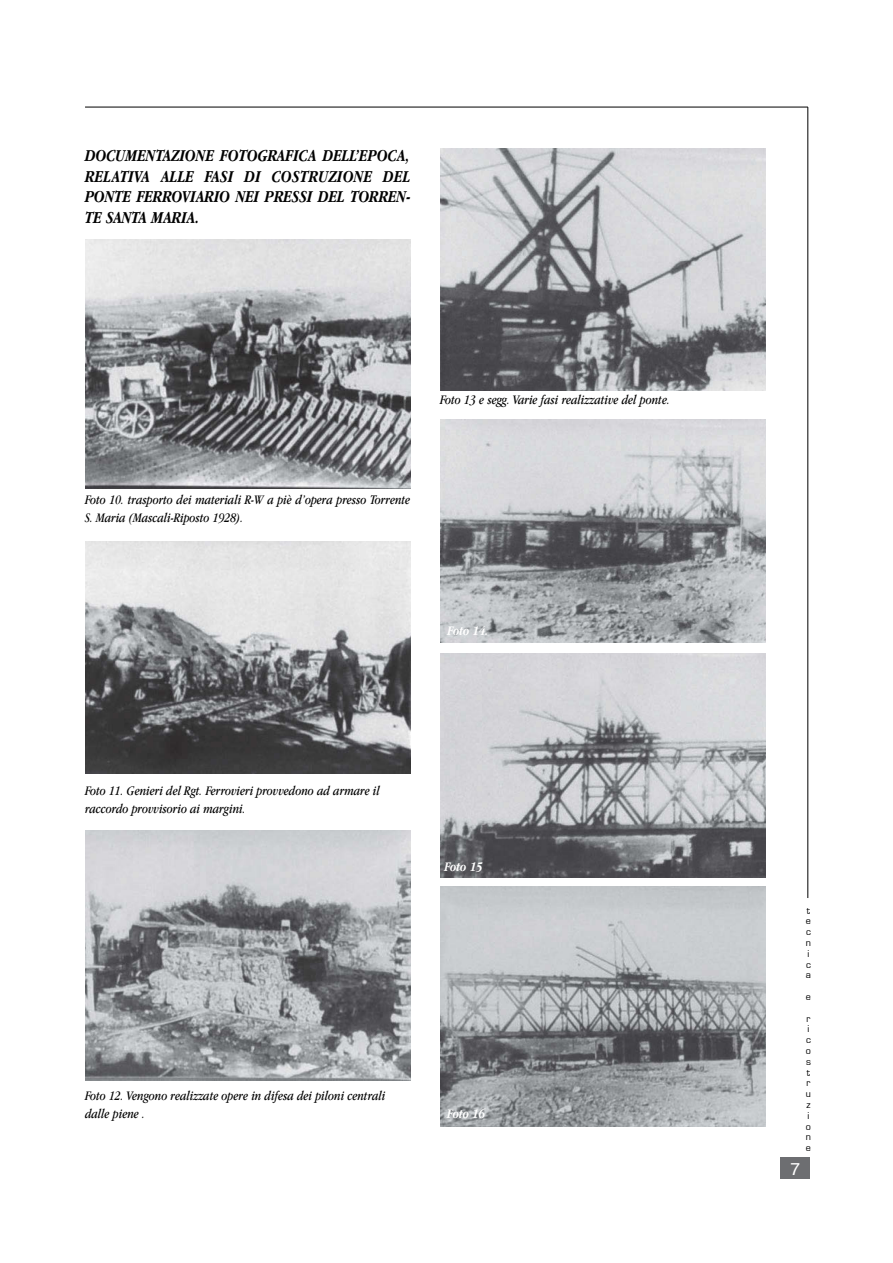
<style>
.page{position:relative;width:893px;height:1263px;background:#fff}
.page>*{position:absolute;margin:0;border:0;box-sizing:border-box;transform-origin:0 0}
.t1{font:italic 700 17.25px/20.7px "Apple Garamond";color:#000;text-align:justify}
.t2{font:17.25px "Helvetica";color:#fff}
.t3{font:italic 13.5px/18px "Apple Garamond";color:#000}
.t4{font:italic 700 13.5px "Apple Garamond";color:#fff}
.t5{font:9px/10.8px "Eurostile";color:#000}
</style>
<div class="page">
<hr style="left:807px;top:107px;width:1px;height:791px;background:#000">
<hr style="left:85px;top:107px;width:723px;height:1px;background:#000">
<div style="left:780px;top:1158px;width:30px;height:21px;background:#6d6e71"></div>
<img style="left:85px;top:239px;width:325px;height:249px">
<img style="left:85px;top:541px;width:325px;height:233px">
<img style="left:85px;top:830px;width:325px;height:251px">
<img style="left:440px;top:149px;width:325px;height:242px">
<img style="left:440px;top:419px;width:325px;height:223px">
<img style="left:440px;top:653px;width:325px;height:225px">
<img style="left:440px;top:886px;width:325px;height:240px">
<p class="t1" style="left:85px;top:147px;width:327px">DOCUMENTAZIONE FOTOGRAFICA DELL’EPOCA, RELATIVA ALLE FASI DI COSTRUZIONE DEL PONTE FERROVIARIO NEI PRESSI DEL TORREN-TE SANTA MARIA.</p>
<p class="t3" style="left:440px;top:392px;width:231px">Foto 13 e segg. Varie fasi realizzative del ponte.</p>
<p class="t3" style="left:85px;top:492px;width:327px">Foto 10. trasporto dei materiali R-W a piè d’opera presso Torrente<br>S. Maria (Mascali-Riposto 1928).</p>
<p class="t4" style="left:447px;top:625px;width:43px">Foto 14.</p>
<p class="t3" style="left:85px;top:783px;width:296px">Foto 11. Genieri del Rgt. Ferrovieri provvedono ad armare il raccordo provvisorio ai margini.</p>
<p class="t4" style="left:445px;top:861px;width:40px">Foto 15</p>
<p class="t3" style="left:85px;top:1087px;width:302px">Foto 12. Vengono realizzate opere in difesa dei piloni centrali dalle piene .</p>
<p class="t4" style="left:447px;top:1108px;width:40px">Foto 16</p>
<p class="t5" style="left:806px;top:905px;width:7px">t e c n i c a</p>
<p class="t5" style="left:806px;top:991px;width:7px">e</p>
<p class="t5" style="left:806px;top:1013px;width:7px">r i c o s t r u z i o n e</p>
<p class="t2" style="left:790px;top:1162px;width:11px">7</p>
</div>
